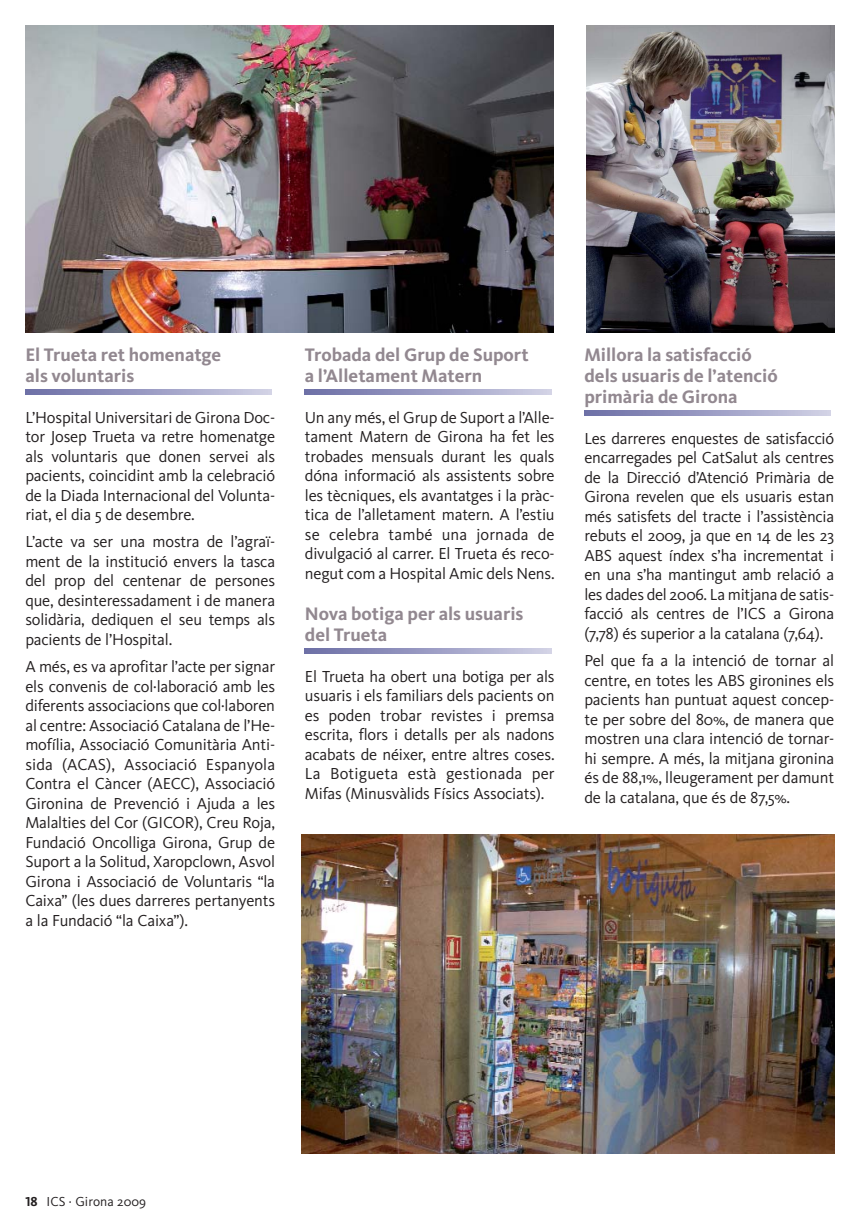
<style>
.page{position:relative;width:859px;height:1230px;background:#fff}
.page>*{position:absolute;margin:0;border:0;box-sizing:border-box;transform-origin:0 0}
.t1{font:700 18.75px/21px "Kievit";color:#928890}
.t2{font:16.5px/19.5px "Kievit";letter-spacing:-.01em;color:#231f20;text-align:justify}
.t3{font:13.5px "Kievit";letter-spacing:.005em;color:#231f20}
.s1{font-family:"Kievit Bold SC"}
</style>
<div class="page">
<svg style="left:25px;top:389px;width:246px;height:6px"></svg>
<svg style="left:305px;top:389px;width:246px;height:6px"></svg>
<svg style="left:305px;top:648px;width:246px;height:5px"></svg>
<svg style="left:584px;top:410px;width:246px;height:6px"></svg>
<img style="left:25px;top:26px;width:528px;height:306px">
<img style="left:302px;top:834px;width:531px;height:319px">
<img style="left:586px;top:26px;width:247px;height:306px">
<p class="t1" style="left:25px;top:346px;width:197px">El Trueta ret homenatge als voluntaris</p>
<p class="t2" style="left:25px;top:409px;width:251px">L’Hospital Universitari de Girona Doc&shy;tor Josep Trueta va retre homenatge als voluntaris que donen servei als pacients, coincidint amb la celebració de la Diada Internacional del Volunta&shy;riat, el dia 5 de desembre.</p>
<p class="t2" style="left:25px;top:533px;width:251px">L’acte va ser una mostra de l’agraï&shy;ment de la institució envers la tasca del prop del centenar de persones que, desinteressadament i de manera solidària, dediquen el seu temps als pacients de l’Hospital.</p>
<p class="t2" style="left:25px;top:658px;width:251px">A més, es va aprofitar l’acte per signar els convenis de col·laboració amb les diferents associacions que col·laboren al centre: Associació Catalana de l’He&shy;mofília, Associació Comunitària Anti&shy;sida (ACAS), Associació Espanyola Contra el Càncer (AECC), Associació Gironina de Prevenció i Ajuda a les Malalties del Cor (GICOR), Creu Roja, Fundació Oncolliga Girona, Grup de Suport a la Solitud, Xaropclown, Asvol Girona i Associació de Voluntaris “la Caixa” (les dues darreres pertanyents a la Fundació “la Caixa”).</p>
<p class="t1" style="left:305px;top:346px;width:225px">Trobada del Grup de Suport a l’Alletament Matern</p>
<p class="t2" style="left:305px;top:409px;width:251px">Un any més, el Grup de Suport a l’Alle&shy;tament Matern de Girona ha fet les trobades mensuals durant les quals dóna informació als assistents sobre les tècniques, els avantatges i la pràc&shy;tica de l’alletament matern. A l’estiu se celebra també una jornada de divulgació al carrer. El Trueta és reco&shy;negut com a Hospital Amic dels Nens.</p>
<p class="t1" style="left:305px;top:605px;width:220px">Nova botiga per als usuaris del Trueta</p>
<p class="t2" style="left:305px;top:668px;width:251px">El Trueta ha obert una botiga per als usuaris i els familiars dels pacients on es poden trobar revistes i premsa escrita, flors i detalls per als nadons acabats de néixer, entre altres coses.<br>La Botigueta està gestionada per Mifas (Minusvàlids Físics Associats).</p>
<p class="t1" style="left:584px;top:346px;width:195px">Millora la satisfacció dels usuaris de l’atenció primària de Girona</p>
<p class="t2" style="left:584px;top:430px;width:251px">Les darreres enquestes de satisfacció encarregades pel CatSalut als centres de la Direcció d’Atenció Primària de Girona revelen que els usuaris estan més satisfets del tracte i l’assistència rebuts el 2009, ja que en 14 de les 23<br>ABS aquest índex s’ha incrementat i en una s’ha mantingut amb relació a les dades del 2006. La mitjana de satis&shy;facció als centres de l’ICS a Girona (7,78) és superior a la catalana (7,64).</p>
<p class="t2" style="left:584px;top:652px;width:251px">Pel que fa a la intenció de tornar al centre, en totes les ABS gironines els pacients han puntuat aquest concep&shy;te per sobre del 80%, de manera que mostren una clara intenció de tornar&shy;hi sempre. A més, la mitjana gironina és de 88,1%, lleugerament per damunt de la catalana, que és de 87,5%.</p>
<p class="t3" style="left:25px;top:1195px;width:122px"><span class="s1">18</span> ICS · Girona 2009</p>
</div>
